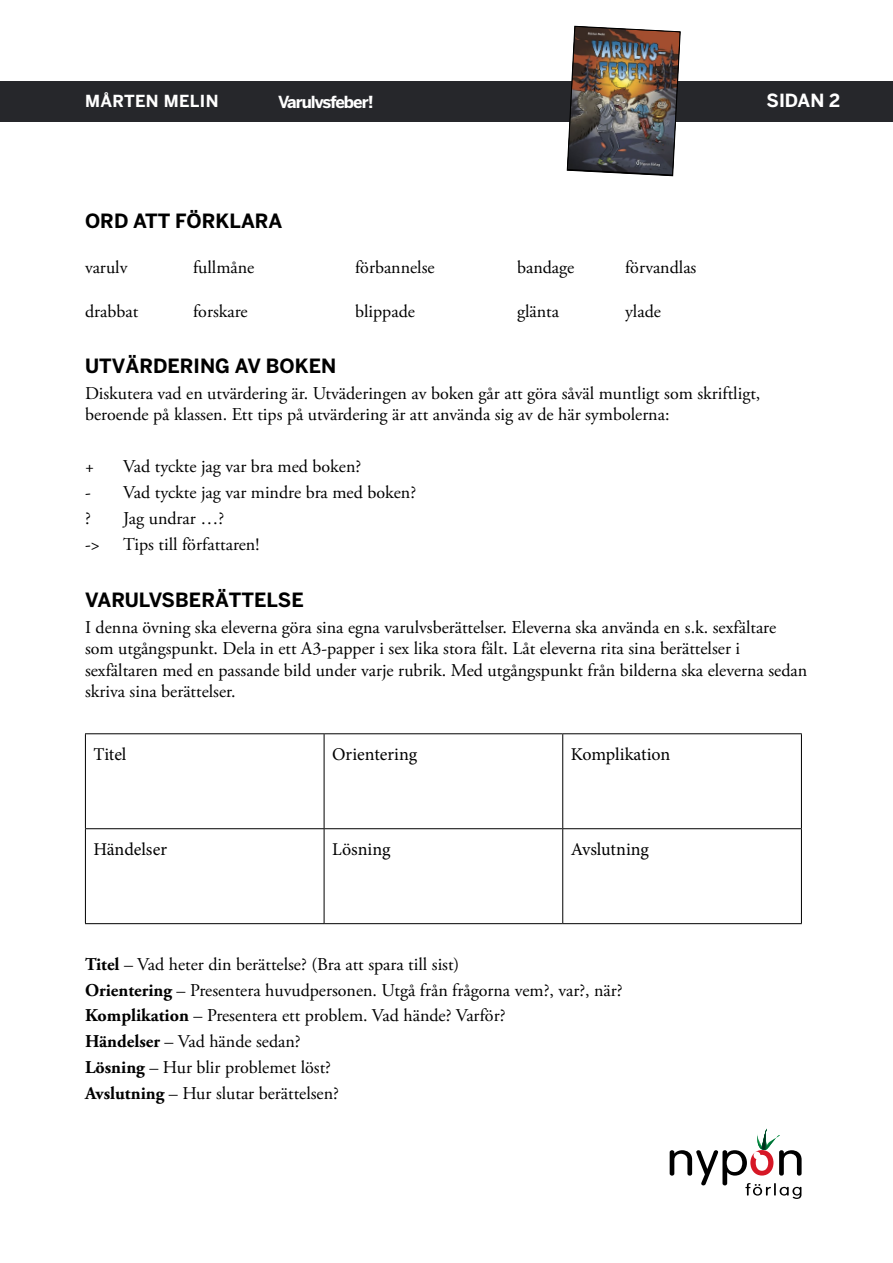
<style>
.page{position:relative;width:893px;height:1263px;background:#fff}
.page>*{position:absolute;margin:0;border:0;box-sizing:border-box;transform-origin:0 0}
.t1{font:700 19.5px "Benton Sans";color:#000}
.t2{font:18px/25.8px "Adobe Garamond Pro";color:#000}
.t3{font:18px "Minion Pro";color:#000}
.t4{font:700 18px "Benton Sans";color:#fff}
.t5{font:700 16.5px "Benton Sans";letter-spacing:-.06em;color:#fff}
.t6{font:700 16.5px "Benton Sans";letter-spacing:.02em;color:#fff}
.s1{font-weight:700}
</style>
<div class="page">
<div style="left:0;top:81px;width:893px;height:40px;background:#26272b"></div>
<svg style="left:670px;top:1128px;width:132px;height:71px"></svg>
<img style="left:567px;top:26px;width:114px;height:150px">
<hr style="left:85px;top:733px;width:239px;height:1px;background:#000">
<hr style="left:324px;top:733px;width:239px;height:1px;background:#000">
<hr style="left:563px;top:733px;width:239px;height:1px;background:#000">
<hr style="left:85px;top:828px;width:239px;height:1px;background:#000">
<hr style="left:324px;top:828px;width:239px;height:1px;background:#000">
<hr style="left:563px;top:828px;width:239px;height:1px;background:#000">
<hr style="left:85px;top:923px;width:239px;height:1px;background:#000">
<hr style="left:324px;top:923px;width:239px;height:1px;background:#000">
<hr style="left:563px;top:923px;width:239px;height:1px;background:#000">
<hr style="left:85px;top:734px;width:1px;height:94px;background:#000">
<hr style="left:85px;top:829px;width:1px;height:94px;background:#000">
<hr style="left:324px;top:734px;width:1px;height:94px;background:#000">
<hr style="left:562px;top:734px;width:1px;height:94px;background:#000">
<hr style="left:801px;top:734px;width:1px;height:94px;background:#000">
<hr style="left:324px;top:829px;width:1px;height:94px;background:#000">
<hr style="left:562px;top:829px;width:1px;height:94px;background:#000">
<hr style="left:801px;top:829px;width:1px;height:94px;background:#000">
<p class="t6" style="left:85px;top:91px;width:135px">MÅRTEN MELIN</p>
<p class="t5" style="left:278px;top:92px;width:97px">Varulvsfeber!</p>
<p class="t4" style="left:767px;top:90px;width:75px">SIDAN 2</p>
<p class="t1" style="left:85px;top:210px;width:199px">ORD ATT FÖRKLARA</p>
<p class="t2" style="left:85px;top:255px;width:44px">varulv</p>
<p class="t2" style="left:193px;top:255px;width:63px">fullmåne</p>
<p class="t2" style="left:355px;top:255px;width:81px">förbannelse</p>
<p class="t2" style="left:517px;top:255px;width:59px">bandage</p>
<p class="t2" style="left:625px;top:255px;width:73px">förvandlas</p>
<p class="t2" style="left:85px;top:299px;width:55px">drabbat</p>
<p class="t2" style="left:193px;top:299px;width:56px">forskare</p>
<p class="t2" style="left:355px;top:299px;width:61px">blippade</p>
<p class="t2" style="left:517px;top:299px;width:43px">glänta</p>
<p class="t2" style="left:625px;top:299px;width:37px">ylade</p>
<p class="t1" style="left:85px;top:354px;width:253px">UTVÄRDERING AV BOKEN</p>
<p class="t2" style="left:85px;top:383px;width:677px;line-height:21.6px">Diskutera vad en utvärdering är. Utväderingen av boken går att göra såväl muntligt som skriftligt, beroende på klassen. Ett tips på utvärdering är att använda sig av de här symbolerna:</p>
<p class="t2" style="left:85px;top:454px;width:10px">+</p>
<p class="t2" style="left:123px;top:454px;width:239px">Vad tyckte jag var bra med boken?</p>
<p class="t2" style="left:85px;top:480px;width:333px">- Vad tyckte jag var mindre bra med boken? ?</p>
<p class="t2" style="left:123px;top:506px;width:102px">Jag undrar …?</p>
<p class="t2" style="left:85px;top:531px;width:16px">-&gt;</p>
<p class="t2" style="left:123px;top:531px;width:138px">Tips till författaren!</p>
<p class="t1" style="left:85px;top:588px;width:220px">VARULVSBERÄTTELSE</p>
<p class="t2" style="left:85px;top:617px;width:724px;line-height:21.6px">I denna övning ska eleverna göra sina egna varulvsberättelser. Eleverna ska använda en s.k. sexfältare som utgångspunkt. Dela in ett A3-papper i sex lika stora fält. Låt eleverna rita sina berättelser i sexfältaren med en passande bild under varje rubrik. Med utgångspunkt från bilderna ska eleverna sedan skriva sina berättelser.</p>
<p class="t3" style="left:94px;top:742px;width:34px">Titel</p>
<p class="t3" style="left:332px;top:742px;width:86px">Orientering</p>
<p class="t3" style="left:571px;top:742px;width:101px">Komplikation</p>
<p class="t3" style="left:93px;top:837px;width:75px">Händelser</p>
<p class="t3" style="left:332px;top:837px;width:60px">Lösning</p>
<p class="t3" style="left:571px;top:837px;width:80px">Avslutning</p>
<p class="t2" style="left:85px;top:952px;width:539px"><span class="s1">Titel</span> – Vad heter din berättelse? (Bra att spara till sist)<br><span class="s1">Orientering</span> – Presentera huvudpersonen. Utgå från frågorna vem?, var?, när?<br><span class="s1">Komplikation</span> – Presentera ett problem. Vad hände? Varför?<br><span class="s1">Händelser</span> – Vad hände sedan?<br><span class="s1">Lösning</span> – Hur blir problemet löst?<br><span class="s1">Avslutning</span> – Hur slutar berättelsen?</p>
</div>
